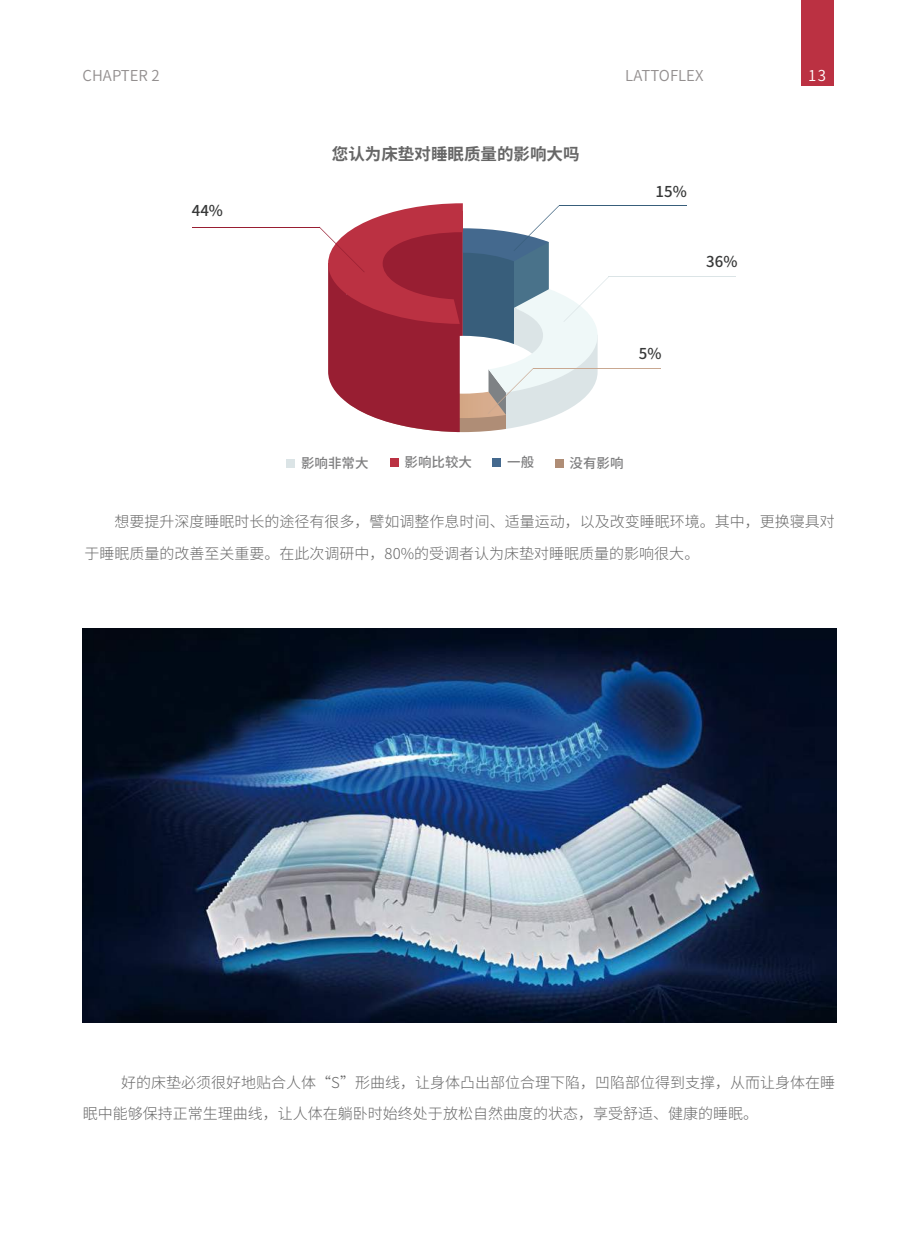
<style>
.page{position:relative;width:919px;height:1238px;background:#fff}
.page>*{position:absolute;margin:0;border:0;box-sizing:border-box;transform-origin:0 0}
.t1{font:700 16.5px "Source Han Sans CN";color:#666}
.t2{font:300 15px/31.5px "Source Han Sans CN";color:#686868}
.t3{font:15px "Source Han Sans CN";color:#938f8f}
.t4{font:500 15px "Source Han Sans CN";color:#373838}
.t5{font:15px "Source Han Sans CN";color:#fff}
.t6{font:500 13.5px "Source Han Sans CN";color:#7e7e7f}
</style>
<div class="page">
<div style="left:800px;top:0;width:33px;height:86px;background:#bb3142"></div>
<div style="left:287px;top:459px;width:8px;height:8px;background:#dbe4e6"></div>
<div style="left:390px;top:458px;width:8px;height:9px;background:#bb3142"></div>
<div style="left:492px;top:458px;width:9px;height:9px;background:#44698e"></div>
<div style="left:555px;top:459px;width:8px;height:8px;background:#af8d76"></div>
<img style="left:83px;top:629px;width:753px;height:392px">
<hr style="left:192px;top:227px;width:127px;height:1px;background:#981e32">
<hr style="left:533px;top:368px;width:127px;height:1px;background:#c9a891">
<hr style="left:608px;top:276px;width:128px;height:1px;background:#dbe4e6">
<hr style="left:558px;top:205px;width:128px;height:1px;background:#385e7b">
<svg style="left:319px;top:203px;width:290px;height:229px"></svg>
<p class="t3" style="left:83px;top:67px;width:78px">CHAPTER 2</p>
<p class="t3" style="left:625px;top:67px;width:80px">LATTOFLEX</p>
<p class="t5" style="left:808px;top:67px;width:19px">13</p>
<p class="t4" style="left:192px;top:202px;width:33px">44%</p>
<p class="t1" style="left:332px;top:145px;width:249px">您认为床垫对睡眠质量的影响大吗</p>
<p class="t4" style="left:655px;top:183px;width:33px">15%</p>
<p class="t4" style="left:706px;top:253px;width:33px">36%</p>
<p class="t4" style="left:639px;top:345px;width:24px">5%</p>
<p class="t6" style="left:301px;top:455px;width:69px">影响非常大</p>
<p class="t6" style="left:404px;top:455px;width:69px">影响比较大</p>
<p class="t6" style="left:507px;top:455px;width:28px">一般</p>
<p class="t6" style="left:569px;top:455px;width:55px">没有影响</p>
<p class="t2" style="left:84px;top:506px;width:751px;text-indent:30px">想要提升深度睡眠时长的途径有很多，譬如调整作息时间、适量运动，以及改变睡眠环境。其中，更换寝具对于睡眠质量的改善至关重要。在此次调研中，80%的受调者认为床垫对睡眠质量的影响很大。</p>
<p class="t2" style="left:83px;top:1066px;width:754px;text-indent:38px">好的床垫必须很好地贴合人体“S”形曲线，让身体凸出部位合理下陷，凹陷部位得到支撑，从而让身体在睡眠中能够保持正常生理曲线，让人体在躺卧时始终处于放松自然曲度的状态，享受舒适、健康的睡眠。</p>
</div>
